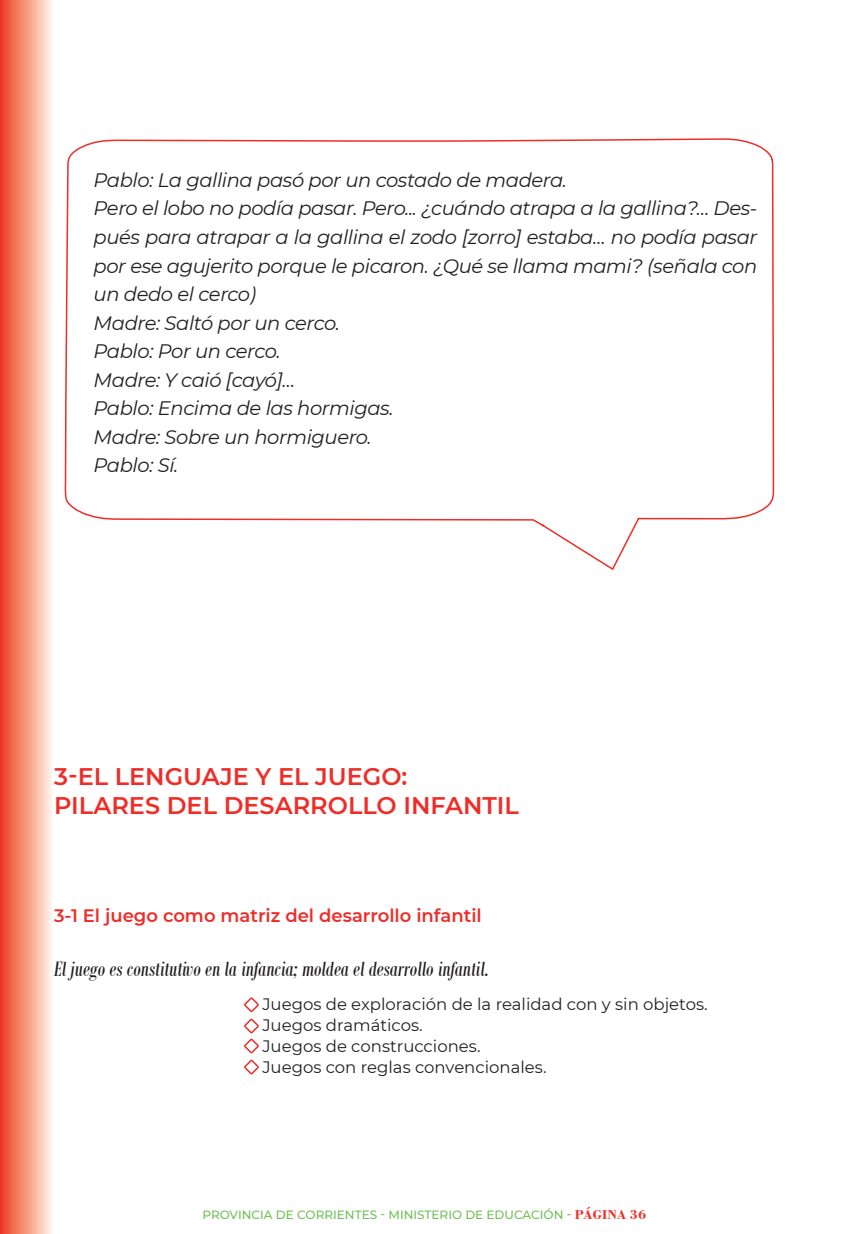
<style>
.page{position:relative;width:851px;height:1234px;background:#fff}
.page>*{position:absolute;margin:0;border:0;box-sizing:border-box;transform-origin:0 0}
.SUBTITULOS{font:600 24px "Montserrat";color:#ee2d28}
.TEXTO_RESALTAR{font:italic 22.5px "Bodoni MT Condensed";color:#231f20}
.FRASES_22{font:italic 19.5px/28.5px "Montserrat";letter-spacing:-.02em;color:#231f20;text-align:justify}
.FRASES{font:600 18px "Montserrat";color:#ee2d28}
.FRASES-2{font:16.5px "Montserrat";color:#231f20}
.t1{font:500 12px "Montserrat";color:#6fbf54}
.s1{color:#9b993b}
.s2{font-family:"Bodoni BT";font-weight:700;font-size:13.5px;color:#ee2d28}
</style>
<div class="page">
<div style="left:0;top:0;width:53px;height:1233px;background:linear-gradient(to right,#ee3b1c,#fff8e8)"></div>
<svg style="left:64px;top:138px;width:710px;height:432px"></svg>
<div style="left:244px;top:1059px;width:15px;height:15px;border:2px solid #ee2d28;border-radius:6px"></div>
<div style="left:244px;top:1038px;width:15px;height:15px;border:2px solid #ee2d28;border-radius:6px"></div>
<div style="left:244px;top:1018px;width:15px;height:15px;border:2px solid #ee2d28;border-radius:6px"></div>
<div style="left:244px;top:997px;width:15px;height:14px;border:2px solid #ee2d28;border-radius:6px"></div>
<p class="FRASES_22" style="left:94px;top:165px;width:475px">Pablo: La gallina pasó por un costado de madera.</p>
<p class="FRASES_22" style="left:94px;top:193px;width:665px">Pero el lobo no podía pasar. Pero... ¿cuándo atrapa a la gallina?… Des&shy;pués para atrapar a la gallina el zodo [zorro] estaba… no podía pasar por ese agujerito porque le picaron. ¿Qué se llama mami? (señala con un dedo el cerco)</p>
<p class="FRASES_22" style="left:94px;top:307px;width:248px">Madre: Saltó por un cerco.</p>
<p class="FRASES_22" style="left:94px;top:336px;width:188px">Pablo: Por un cerco.</p>
<p class="FRASES_22" style="left:94px;top:364px;width:203px">Madre: Y caió [cayó]…</p>
<p class="FRASES_22" style="left:94px;top:393px;width:301px">Pablo: Encima de las hormigas.</p>
<p class="FRASES_22" style="left:94px;top:421px;width:279px">Madre: Sobre un hormiguero.</p>
<p class="FRASES_22" style="left:94px;top:450px;width:86px">Pablo: Sí.</p>
<p class="SUBTITULOS" style="left:54px;top:759px;width:355px">3-EL LENGUAJE Y EL JUEGO:</p>
<p class="SUBTITULOS" style="left:54px;top:788px;width:466px">PILARES DEL DESARROLLO INFANTIL</p>
<p class="FRASES" style="left:54px;top:902px;width:429px">3-1 El juego como matriz del desarrollo infantil</p>
<p class="TEXTO_RESALTAR" style="left:54px;top:955px;width:436px">El juego es constitutivo en la infancia; moldea el desarrollo infantil.</p>
<p class="FRASES-2" style="left:262px;top:992px;width:446px">Juegos de exploración de la realidad con y sin objetos.</p>
<p class="FRASES-2" style="left:262px;top:1013px;width:162px">Juegos dramáticos.</p>
<p class="FRASES-2" style="left:262px;top:1034px;width:219px">Juegos de construcciones.</p>
<p class="FRASES-2" style="left:262px;top:1055px;width:285px">Juegos con reglas convencionales.</p>
<p class="t1" style="left:202px;top:1205px;width:445px">PROVINCIA DE CORRIENTES - MINISTERIO DE EDUCACIÓN <span class="s1">-</span> <span class="s2">PÁGINA 36</span></p>
</div>
